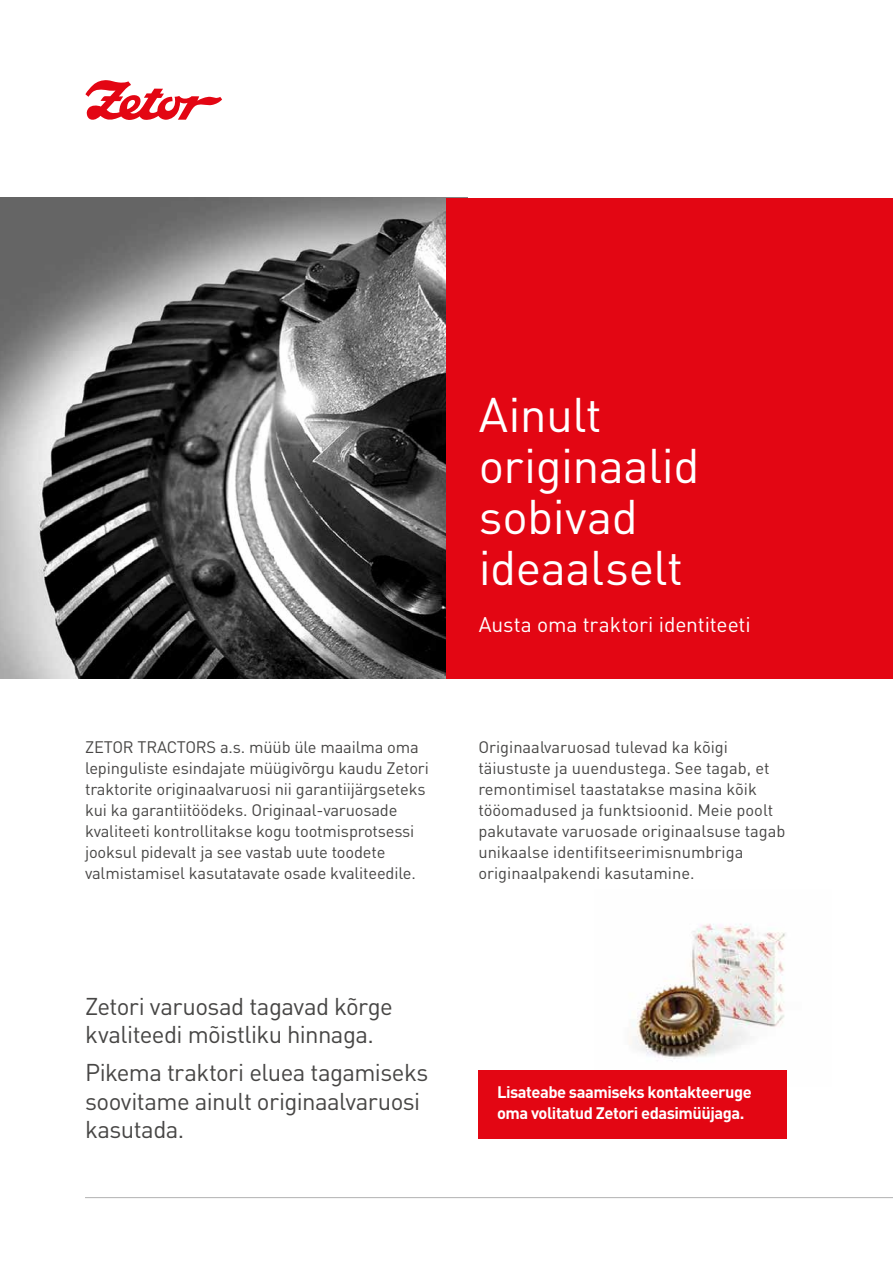
<style>
.page{position:relative;width:893px;height:1263px;background:#fff}
.page>*{position:absolute;margin:0;border:0;box-sizing:border-box;transform-origin:0 0}
.t1{font:48px/51px "DIN Pro";letter-spacing:-.01em;color:#fff}
.t2{font:24px/28.8px "DIN Pro";letter-spacing:-.025em;color:#474645}
.t3{font:21px "DIN Pro";letter-spacing:-.005em;color:#fff}
.t4{font:16.5px/21px "DIN Pro";letter-spacing:-.01em;color:#474645}
.t5{font:700 16.5px/21px "DIN Pro";letter-spacing:-.03em;color:#fff}
</style>
<div class="page">
<svg style="left:85px;top:1197px;width:808px;height:2px"></svg>
<svg style="left:85px;top:80px;width:137px;height:40px"></svg>
<img style="left:0;top:198px;width:447px;height:480px">
<div style="left:447px;top:198px;width:446px;height:480px;background:#e30613"></div>
<img style="left:629px;top:924px;width:157px;height:138px">
<div style="left:479px;top:1070px;width:308px;height:68px;background:#e30613"></div>
<h1 class="t1" style="left:479px;top:387px;width:222px">Ainult originaalid sobivad ideaalselt</h1>
<p class="t3" style="left:479px;top:610px;width:273px">Austa oma traktori identiteeti</p>
<p class="t4" style="left:85px;top:735px;width:345px">ZETOR TRACTORS a.s. müüb üle maailma oma lepinguliste esindajate müügivõrgu kaudu Zetori traktorite originaalvaruosi nii garantiijärgseteks kui ka garantiitöödeks. Originaal-varuosade kvaliteeti kontrollitakse kogu tootmisprotsessi jooksul pidevalt ja see vastab uute toodete valmistamisel kasutatavate osade kvaliteedile.</p>
<p class="t4" style="left:478px;top:735px;width:309px">Originaalvaruosad tulevad ka kõigi täiustuste ja uuendustega. See tagab, et remontimisel taastatakse masina kõik tööomadused ja funktsioonid. Meie poolt pakutavate varuosade originaalsuse tagab unikaalse identifitseerimisnumbriga originaalpakendi kasutamine.</p>
<h2 class="t2" style="left:85px;top:990px;width:309px">Zetori varuosad tagavad kõrge kvaliteedi mõistliku hinnaga.</h2>
<h2 class="t2" style="left:85px;top:1057px;width:345px">Pikema traktori eluea tagamiseks soovitame ainult originaalvaruosi kasutada.</h2>
<p class="t5" style="left:497px;top:1081px;width:256px">Lisateabe saamiseks kontakteeruge oma volitatud Zetori edasimüüjaga.</p>
</div>
